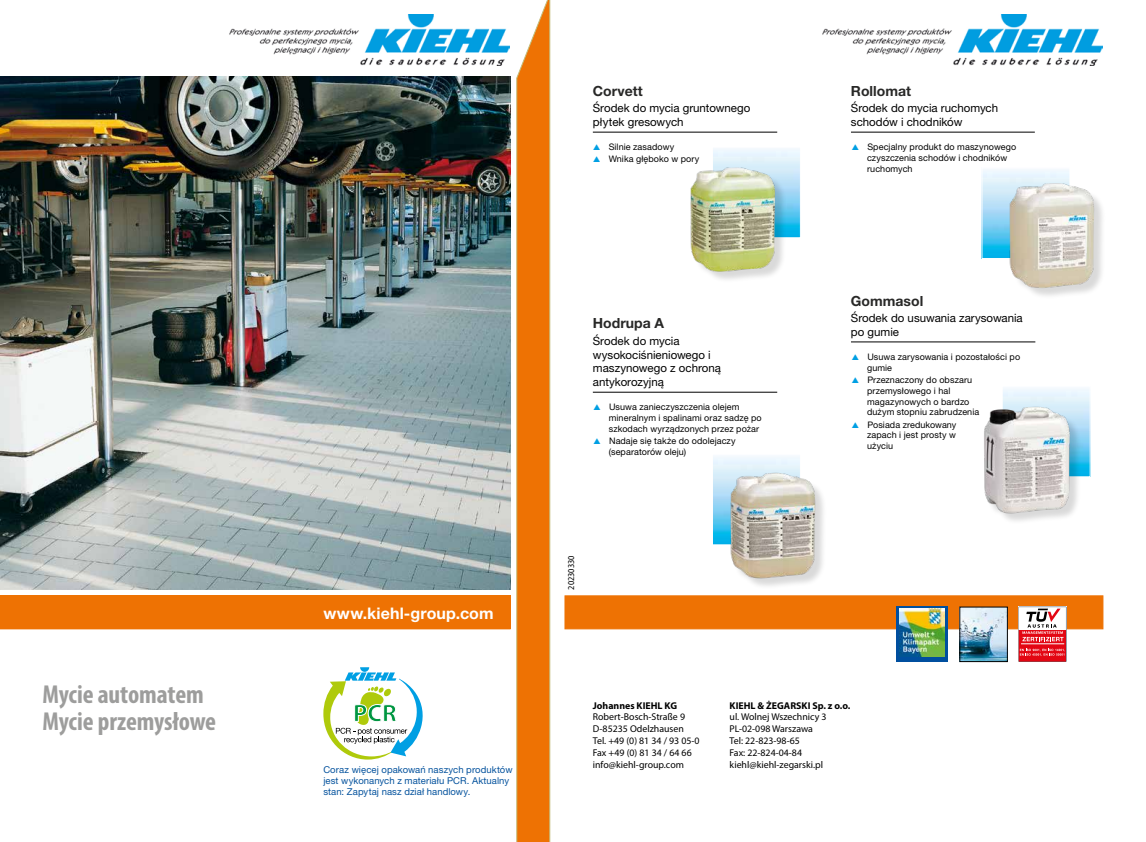
<style>
.page{position:relative;width:1146px;height:842px;background:#fff}
.page>*{position:absolute;margin:0;border:0;box-sizing:border-box;transform-origin:0 0}
.t1{font:700 condensed 26px/27px "Myriad Pro";letter-spacing:-.005em;color:#9d9d9c}
.t2{font:700 16px "Helvetica Neue World 75";letter-spacing:.005em;color:#fff}
.t3{font:700 14px "Helvetica Neue World 75";color:#282827}
.t4{font:11.5px/13.8px "Helvetica Neue World 55 Roman";color:#000}
.t5{font:9.9px/11.8px "Myriad Pro";color:#000}
.t6{font:700 9.9px "Myriad Pro";color:#000}
.t7{font:9.5px/11.4px "Helvetica Neue World 55 Roman";letter-spacing:.01em;color:#04529d}
.t8{font:9px/10.8px "Helvetica Neue World 55 Roman";letter-spacing:.01em;color:#000}
.t9{font:semi-condensed 9px "Myriad Pro";color:#000}
</style>
<div class="page">
<img style="left:713px;top:148px;width:85px;height:88px">
<div style="left:711px;top:146px;width:89px;height:92px;border:1px solid #fff"></div>
<img style="left:983px;top:169px;width:85px;height:88px">
<div style="left:981px;top:167px;width:89px;height:92px;border:1px solid #fff"></div>
<img style="left:713px;top:456px;width:85px;height:87px">
<div style="left:711px;top:454px;width:89px;height:91px;border:1px solid #fff"></div>
<img style="left:1003px;top:388px;width:85px;height:87px">
<div style="left:1001px;top:386px;width:89px;height:91px;border:1px solid #fff"></div>
<hr style="left:850px;top:132px;width:184px;height:1px;background:#000">
<hr style="left:592px;top:132px;width:185px;height:1px;background:#000">
<hr style="left:850px;top:342px;width:185px;height:1px;background:#000">
<hr style="left:592px;top:392px;width:185px;height:1px;background:#000">
<div style="left:692px;top:169px;width:94px;height:114px;background:#000;opacity:.15"></div>
<img style="left:690px;top:163px;width:91px;height:118px">
<div style="left:732px;top:475px;width:95px;height:115px;background:#000;opacity:.15"></div>
<img style="left:726px;top:469px;width:95px;height:118px">
<div style="left:985px;top:409px;width:96px;height:115px;background:#000;opacity:.15"></div>
<img style="left:984px;top:404px;width:90px;height:117px">
<div style="left:1011px;top:185px;width:95px;height:115px;background:#000;opacity:.15"></div>
<img style="left:1005px;top:179px;width:95px;height:118px">
<img style="left:822px;top:14px;width:280px;height:51px">
<div style="left:564px;top:595px;width:539px;height:34px;background:#ee7203;border:1px solid #ee7203"></div>
<img style="left:0;top:0;width:550px;height:842px">
<svg style="left:1018px;top:607px;width:48px;height:55px"></svg>
<div style="left:896px;top:607px;width:51px;height:55px;background:#004f9f"></div>
<img style="left:899px;top:608px;width:45px;height:49px">
<img style="left:961px;top:609px;width:44px;height:51px">
<div style="left:959px;top:607px;width:48px;height:55px;border:1px solid #000"></div>
<h1 class="t1" style="left:43px;top:680px;width:175px">Mycie automatem<br>Mycie przemysłowe</h1>
<h2 class="t2" style="left:323px;top:604px;width:172px">www.kiehl-group.com</h2>
<p class="t7" style="left:323px;top:763px;width:191px">Coraz więcej opakowań naszych produktów jest wykonanych z materiału PCR. Aktualny stan: Zapytaj nasz dział handlowy.</p>
<h3 class="t3" style="left:592px;top:83px;width:51px">Corvett</h3>
<p class="t4" style="left:592px;top:102px;width:159px">Środek do mycia gruntownego płytek gresowych</p>
<p class="t8" style="left:608px;top:141px;width:92px;line-height:12.2px">Silnie zasadowy<br>Wnika głęboko w pory</p>
<h3 class="t3" style="left:850px;top:83px;width:62px">Rollomat</h3>
<p class="t4" style="left:850px;top:102px;width:149px">Środek do mycia ruchomych schodów i chodników</p>
<p class="t8" style="left:867px;top:142px;width:150px">Specjalny produkt do maszynowego czyszczenia schodów i chodników ruchomych</p>
<h3 class="t3" style="left:592px;top:315px;width:73px">Hodrupa A</h3>
<p class="t4" style="left:592px;top:334px;width:130px">Środek do mycia wysokociśnieniowego i maszynowego z ochroną antykorozyjną</p>
<p class="t8" style="left:608px;top:402px;width:154px">Usuwa zanieczyszczenia olejem mineralnym i spalinami oraz sadzę po szkodach wyrządzonych przez pożar</p>
<p class="t8" style="left:608px;top:435px;width:128px">Nadaje się także do odolejaczy (separatorów oleju)</p>
<p class="t9" style="left:565px;top:590px;width:36px;rotate:-90deg">20230330</p>
<h3 class="t3" style="left:850px;top:293px;width:74px">Gommasol</h3>
<p class="t4" style="left:850px;top:311px;width:173px">Środek do usuwania zarysowania po gumie</p>
<p class="t8" style="left:867px;top:351px;width:154px">Usuwa zarysowania i pozostałości po gumie</p>
<p class="t8" style="left:867px;top:374px;width:114px">Przeznaczony do obszaru przemysłowego i hal magazynowych o bardzo dużym stopniu zabrudzenia</p>
<p class="t8" style="left:867px;top:419px;width:91px;text-align:justify">Posiada zredukowany zapach i jest prosty w użyciu</p>
<p class="t6" style="left:592px;top:699px;width:86px">Johannes KIEHL KG</p>
<p class="t5" style="left:592px;top:711px;width:108px">Robert-Bosch-Straße 9<br>D-85235 Odelzhausen<br>Tel. +49 (0) 81 34 / 93 05-0<br>Fax +49 (0) 81 34 / 64 66 info@kiehl-group.com</p>
<p class="t6" style="left:729px;top:699px;width:122px">KIEHL &amp; ŻEGARSKI Sp. z o.o.</p>
<p class="t5" style="left:729px;top:711px;width:98px">ul. Wolnej Wszechnicy 3<br>PL-02-098 Warszawa<br>Tel: 22-823-98-65<br>Fax: 22-824-04-84 kiehl@kiehl-zegarski.pl</p>
</div>
